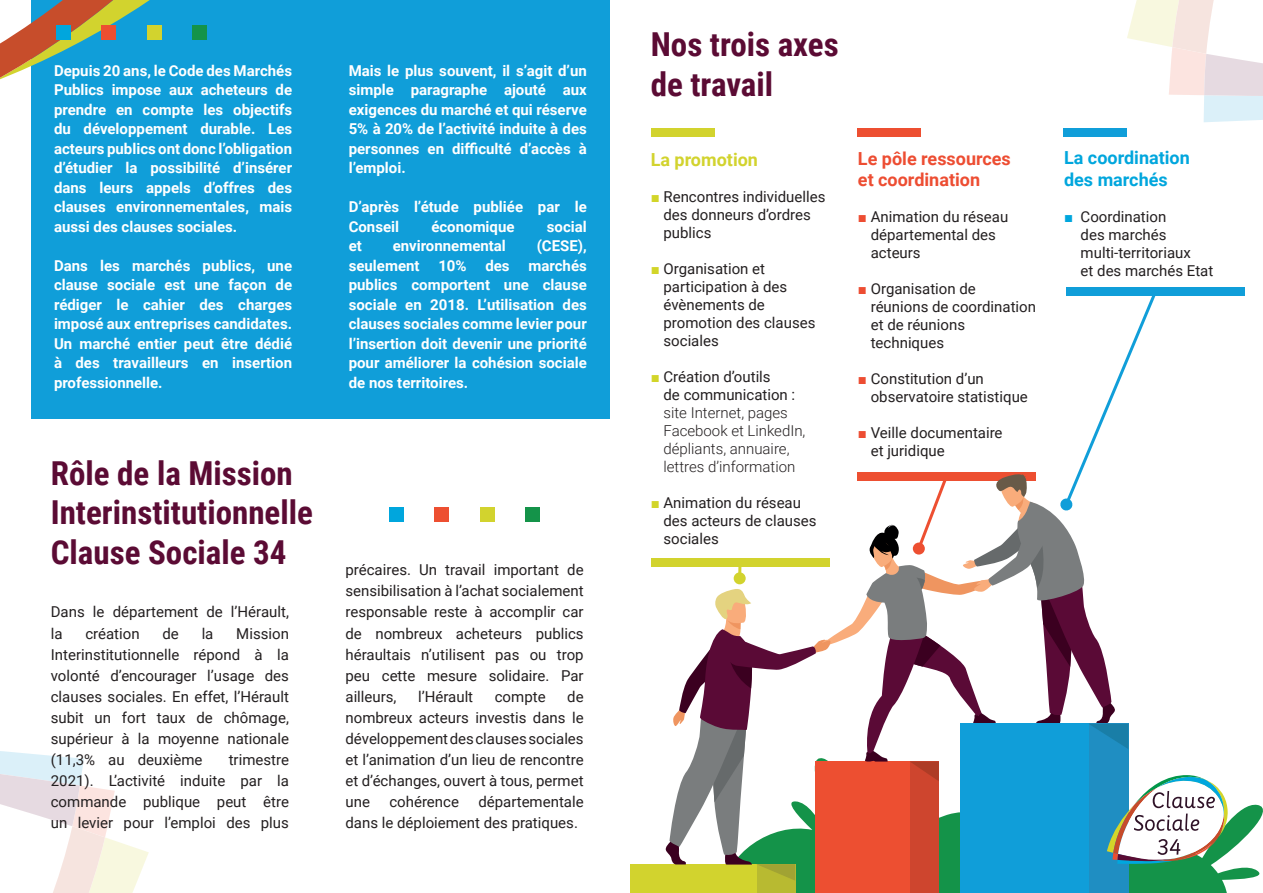
<style>
.page{position:relative;width:1263px;height:893px;background:#fff}
.page>*{position:absolute;margin:0;border:0;box-sizing:border-box;transform-origin:0 0}
.t1{font:700 33px/39.6px "Roboto Condensed";color:#5b0b34}
.t2{font:700 18px/21.6px "Roboto";color:#ed4d32}
.t3{font:700 18px/21.6px "Roboto";color:#00a6dd}
.t4{font:700 18px "Roboto";color:#d2d32e}
.t5{font:15px/21px "Roboto";color:#231f20}
.t6{font:700 15px/19.5px "Roboto";color:#fff;text-align:justify}
.t7{font:300 15px/18px "Roboto";color:#231f20}
.s1{font-family:"Times New Roman";font-weight:700;color:#d2d529}
.s2{font-family:"Times New Roman";font-weight:700;color:#ed4d32}
.s3{font-family:"Times New Roman";font-weight:700;color:#00a6dd}
</style>
<div class="page">
<div style="left:31px;top:0;width:579px;height:419px;background:#109ed9"></div>
<svg style="left:0;top:751px;width:149px;height:142px"></svg>
<svg style="left:0;top:0;width:150px;height:80px"></svg>
<svg style="left:795px;top:804px;width:468px;height:89px;fill:#149349"></svg>
<div style="left:669px;top:864px;width:126px;height:29px;background:#b8ba31"></div>
<div style="left:630px;top:864px;width:126px;height:29px;background:#d2d32e"></div>
<div style="left:845px;top:762px;width:94px;height:131px;background:#ce452e"></div>
<div style="left:816px;top:762px;width:94px;height:131px;background:#ed4f31"></div>
<div style="left:999px;top:724px;width:129px;height:169px;background:#1f8ec2"></div>
<div style="left:960px;top:724px;width:129px;height:169px;background:#109ed9"></div>
<div style="left:651px;top:558px;width:178px;height:9px;background:#d2d32e"></div>
<div style="left:1066px;top:287px;width:179px;height:9px;background:#109ed9"></div>
<svg style="left:665px;top:296px;width:563px;height:585px"></svg>
<div style="left:651px;top:129px;width:64px;height:8px;background:#d2d32e"></div>
<div style="left:857px;top:129px;width:64px;height:8px;background:#ed4f31"></div>
<div style="left:1063px;top:129px;width:64px;height:8px;background:#109ed9"></div>
<svg style="left:1127px;top:0;width:136px;height:122px"></svg>
<div style="left:56px;top:25px;width:15px;height:15px;background:#00a6dd"></div>
<div style="left:102px;top:25px;width:14px;height:15px;background:#ed4f31"></div>
<div style="left:147px;top:25px;width:15px;height:15px;background:#d2d32e"></div>
<div style="left:192px;top:25px;width:15px;height:15px;background:#149349"></div>
<div style="left:389px;top:507px;width:15px;height:15px;background:#00a6dd"></div>
<div style="left:434px;top:507px;width:15px;height:15px;background:#ed4f31"></div>
<div style="left:480px;top:507px;width:15px;height:15px;background:#d2d32e"></div>
<div style="left:525px;top:507px;width:15px;height:15px;background:#149349"></div>
<p class="t6" style="left:54px;top:60px;width:240px">Depuis 20 ans, le Code des Marchés Publics impose aux acheteurs de prendre en compte les objectifs du développement durable. Les acteurs publics ont donc l’obligation d’étudier la possibilité d’insérer dans leurs appels d’offres des clauses environnementales, mais aussi des clauses sociales.</p>
<p class="t6" style="left:54px;top:255px;width:240px">Dans les marchés publics, une clause sociale est une façon de rédiger le cahier des charges imposé aux entreprises candidates.<br>Un marché entier peut être dédié à des travailleurs en insertion professionnelle.</p>
<h1 class="t1" style="left:51px;top:452px;width:264px">Rôle de la Mission<br>Interinstitutionnelle<br>Clause Sociale 34</h1>
<p class="t5" style="left:51px;top:601px;width:240px">Dans le département de l’Hérault, la</p>
<p class="t5" style="left:85px;top:622px;width:56px">création</p>
<p class="t5" style="left:162px;top:622px;width:18px">de</p>
<p class="t5" style="left:202px;top:622px;width:13px">la</p>
<p class="t5" style="left:51px;top:622px;width:240px;text-align:justify;text-indent:185px">Mission Interinstitutionnelle répond à la volonté d’encourager l’usage des clauses sociales. En effet, l’Hérault subit un fort taux de chômage, supérieur à la moyenne nationale (11,3% au deuxième</p>
<p class="t5" style="left:51px;top:748px;width:240px;text-align:justify;text-indent:178px">trimestre 2021). L’activité induite par la commande publique peut être un levier pour l’emploi des plus</p>
<p class="t6" style="left:349px;top:60px;width:240px">Mais le plus souvent, il s’agit d’un simple paragraphe ajouté aux exigences du marché et qui réserve 5% à 20% de l’activité induite à des personnes en difficulté d’accès à l’emploi.</p>
<p class="t6" style="left:349px;top:197px;width:240px">D’après l’étude publiée par le<br>Conseil</p>
<p class="t6" style="left:431px;top:216px;width:85px">économique</p>
<p class="t6" style="left:547px;top:216px;width:41px">social</p>
<p class="t6" style="left:349px;top:236px;width:15px">et</p>
<p class="t6" style="left:393px;top:236px;width:115px">environnemental</p>
<p class="t6" style="left:537px;top:236px;width:52px">(CESE),</p>
<p class="t6" style="left:349px;top:255px;width:119px">seulement 10%</p>
<p class="t6" style="left:485px;top:255px;width:26px">des</p>
<p class="t6" style="left:349px;top:255px;width:240px;text-indent:180px">marchés publics comportent une clause sociale en 2018. L’utilisation des clauses sociales comme levier pour l’insertion doit devenir une priorité pour améliorer la cohésion sociale de nos territoires.</p>
<p class="t5" style="left:345px;top:559px;width:240px;text-align:justify">précaires. Un travail important de sensibilisation à l’achat socialement responsable reste à accomplir car de nombreux acheteurs publics héraultais n’utilisent pas ou trop peu cette mesure solidaire. Par ailleurs,</p>
<p class="t5" style="left:345px;top:685px;width:240px;text-align:justify;text-indent:222px">de nombreux acteurs investis dans le développement des clauses sociales et l’animation d’un lieu de rencontre et d’échanges, ouvert à tous, permet une</p>
<p class="t5" style="left:418px;top:685px;width:57px">l’Hérault</p>
<p class="t5" style="left:495px;top:685px;width:52px">compte</p>
<p class="t5" style="left:345px;top:790px;width:240px;text-indent:133px">départementale dans le déploiement des pratiques.</p>
<p class="t5" style="left:389px;top:790px;width:71px">cohérence</p>
<h1 class="t1" style="left:651px;top:24px;width:189px">Nos trois axes de travail</h1>
<p class="t4" style="left:651px;top:147px;width:109px">La promotion</p>
<p class="t5" style="left:663px;top:187px;width:163px;line-height:18px;text-indent:-13px"><span class="s1">■</span> Rencontres individuelles des donneurs d’ordres publics</p>
<p class="t5" style="left:663px;top:259px;width:153px;line-height:18px;text-indent:-13px"><span class="s1">■</span> Organisation et participation à des évènements de promotion des clauses sociales</p>
<p class="t5" style="left:663px;top:367px;width:133px;line-height:18px;text-indent:-13px"><span class="s1">■</span> Création d’outils<br>de communication :</p>
<p class="t7" style="left:663px;top:403px;width:143px">site Internet, pages<br>Facebook et LinkedIn, dépliants, annuaire, lettres d’information</p>
<p class="t5" style="left:663px;top:493px;width:155px;line-height:18px;text-indent:-13px"><span class="s1">■</span> Animation du réseau des acteurs de clauses sociales</p>
<p class="t2" style="left:858px;top:147px;width:154px">Le pôle ressources et coordination</p>
<p class="t5" style="left:871px;top:208px;width:139px;line-height:18px;text-indent:-13px"><span class="s2">■</span> Animation du réseau départemental des acteurs</p>
<p class="t5" style="left:871px;top:280px;width:167px;line-height:18px;text-indent:-13px"><span class="s2">■</span> Organisation de réunions de coordination et de réunions techniques</p>
<p class="t5" style="left:871px;top:370px;width:159px;line-height:18px;text-indent:-13px"><span class="s2">■</span> Constitution d’un observatoire statistique</p>
<p class="t5" style="left:871px;top:424px;width:133px;line-height:18px;text-indent:-13px"><span class="s2">■</span> Veille documentaire et juridique</p>
<p class="t3" style="left:1064px;top:146px;width:127px">La coordination des marchés</p>
<p class="t5" style="left:1080px;top:207px;width:134px;line-height:18px;text-indent:-17px"><span class="s3">■</span> Coordination<br>des marchés multi-territoriaux<br>et des marchés Etat</p>
</div>
